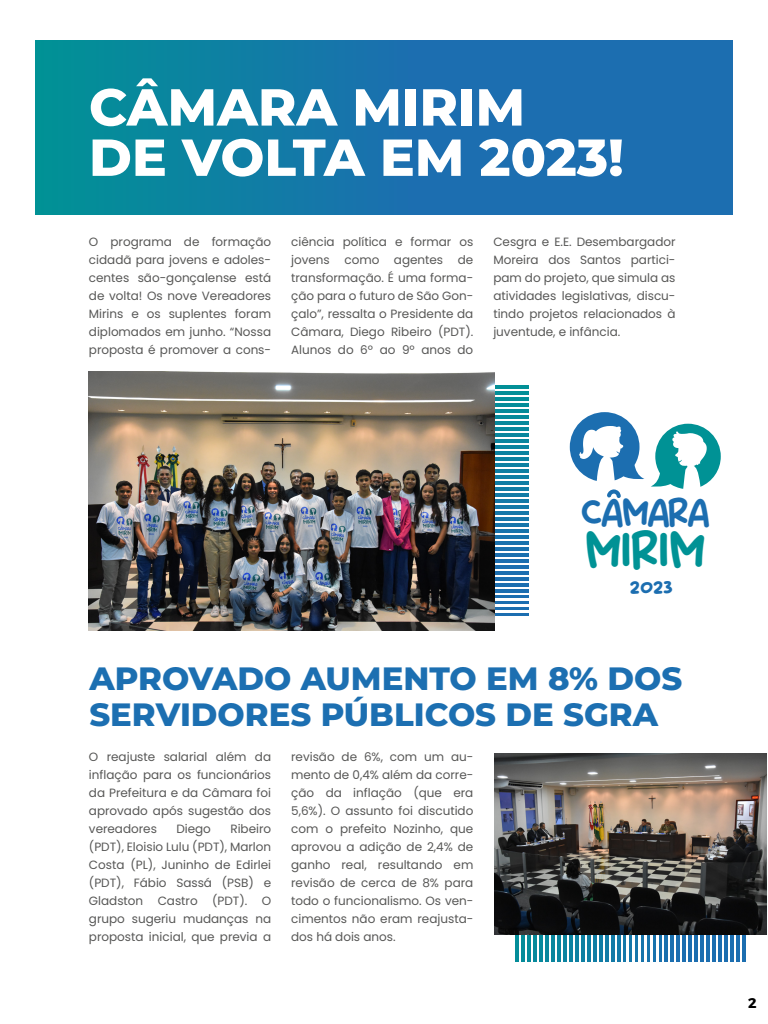
<style>
.page{position:relative;width:768px;height:1024px;background:#fff}
.page>*{position:absolute;margin:0;border:0;box-sizing:border-box;transform-origin:0 0}
.t1{font:800 52px/50.3px "Montserrat";color:#fff}
.t2{font:44.8px "Mabook";letter-spacing:.035em;color:#009295}
.t3{font:33.4px "Mabook";color:#1c6eb0}
.t4{font:800 32.3px/36px "Montserrat";color:#1c6fb1}
.t5{font:19.5px "Mabook";color:#1c6eb0}
.t6{font:700 14px "Montserrat";color:#000}
.t7{font:12px/18px "Poppins";color:#575756;text-align:justify}
</style>
<div class="page">
<div style="left:35px;top:41px;width:698px;height:173px;background:linear-gradient(to right,#068b9b,#2365b7)"></div>
<hr style="left:442px;top:386px;width:86px;height:3px;background:#028f97">
<hr style="left:442px;top:392px;width:86px;height:3px;background:#038e98">
<hr style="left:442px;top:398px;width:86px;height:3px;background:#048d99">
<hr style="left:442px;top:404px;width:86px;height:3px;background:#058c9a">
<hr style="left:442px;top:410px;width:86px;height:3px;background:#068b9a">
<hr style="left:442px;top:416px;width:86px;height:3px;background:#078a9b">
<hr style="left:442px;top:422px;width:86px;height:3px;background:#07899c">
<hr style="left:442px;top:428px;width:86px;height:3px;background:#08879d">
<hr style="left:442px;top:434px;width:86px;height:3px;background:#09869e">
<hr style="left:442px;top:440px;width:86px;height:3px;background:#0a859f">
<hr style="left:442px;top:446px;width:86px;height:3px;background:#0b84a0">
<hr style="left:442px;top:452px;width:86px;height:3px;background:#0c83a0">
<hr style="left:442px;top:458px;width:86px;height:3px;background:#0d82a1">
<hr style="left:442px;top:464px;width:86px;height:3px;background:#0e80a2">
<hr style="left:442px;top:470px;width:86px;height:2px;background:#0e7fa3">
<hr style="left:442px;top:476px;width:86px;height:2px;background:#0f7ea4">
<hr style="left:442px;top:482px;width:86px;height:2px;background:#107da5">
<hr style="left:442px;top:488px;width:86px;height:2px;background:#117ca5">
<hr style="left:442px;top:494px;width:86px;height:2px;background:#127ba6">
<hr style="left:442px;top:500px;width:86px;height:2px;background:#137aa7">
<hr style="left:442px;top:506px;width:86px;height:2px;background:#1478a8">
<hr style="left:442px;top:511px;width:86px;height:3px;background:#1577a9">
<hr style="left:442px;top:517px;width:86px;height:3px;background:#1676aa">
<hr style="left:442px;top:523px;width:86px;height:3px;background:#1775ab">
<hr style="left:442px;top:529px;width:86px;height:3px;background:#1774ac">
<hr style="left:442px;top:535px;width:86px;height:3px;background:#1873ac">
<hr style="left:442px;top:541px;width:86px;height:3px;background:#1972ad">
<hr style="left:442px;top:547px;width:86px;height:3px;background:#1a71ae">
<hr style="left:442px;top:553px;width:86px;height:3px;background:#1b6faf">
<hr style="left:442px;top:559px;width:86px;height:3px;background:#1c6eb0">
<hr style="left:442px;top:565px;width:86px;height:3px;background:#1c6eb0">
<hr style="left:442px;top:571px;width:86px;height:3px;background:#1c6eb0">
<hr style="left:442px;top:577px;width:86px;height:3px;background:#1c6eb0">
<hr style="left:442px;top:583px;width:86px;height:3px;background:#1c6eb0">
<hr style="left:442px;top:589px;width:86px;height:3px;background:#1c6eb0">
<hr style="left:442px;top:595px;width:86px;height:3px;background:#1c6eb0">
<hr style="left:442px;top:601px;width:86px;height:3px;background:#1c6eb0">
<hr style="left:442px;top:607px;width:86px;height:3px;background:#1c6eb0">
<hr style="left:442px;top:613px;width:86px;height:3px;background:#1c6eb0">
<hr style="left:516px;top:875px;width:2px;height:86px;background:#048d99">
<hr style="left:522px;top:875px;width:2px;height:86px;background:#058c9a">
<hr style="left:528px;top:875px;width:2px;height:86px;background:#068b9a">
<hr style="left:534px;top:875px;width:2px;height:86px;background:#07899b">
<hr style="left:539px;top:875px;width:3px;height:86px;background:#08889c">
<hr style="left:545px;top:875px;width:3px;height:86px;background:#08879d">
<hr style="left:551px;top:875px;width:3px;height:86px;background:#09869e">
<hr style="left:557px;top:875px;width:3px;height:86px;background:#0a859f">
<hr style="left:563px;top:875px;width:3px;height:86px;background:#0b84a0">
<hr style="left:569px;top:875px;width:3px;height:86px;background:#0c83a0">
<hr style="left:575px;top:875px;width:3px;height:86px;background:#0d82a1">
<hr style="left:581px;top:875px;width:3px;height:86px;background:#0e80a2">
<hr style="left:587px;top:875px;width:3px;height:86px;background:#0f7fa3">
<hr style="left:593px;top:875px;width:3px;height:86px;background:#0f7ea4">
<hr style="left:599px;top:875px;width:3px;height:86px;background:#107da5">
<hr style="left:605px;top:875px;width:3px;height:86px;background:#117ca6">
<hr style="left:611px;top:875px;width:3px;height:86px;background:#127aa6">
<hr style="left:617px;top:875px;width:3px;height:86px;background:#1379a7">
<hr style="left:623px;top:875px;width:3px;height:86px;background:#1478a8">
<hr style="left:629px;top:875px;width:3px;height:86px;background:#1577a9">
<hr style="left:635px;top:875px;width:3px;height:86px;background:#1676aa">
<hr style="left:641px;top:875px;width:3px;height:86px;background:#1775ab">
<hr style="left:647px;top:875px;width:3px;height:86px;background:#1874ac">
<hr style="left:653px;top:875px;width:3px;height:86px;background:#1873ad">
<hr style="left:659px;top:875px;width:3px;height:86px;background:#1971ae">
<hr style="left:665px;top:875px;width:3px;height:86px;background:#1a70ae">
<hr style="left:671px;top:875px;width:3px;height:86px;background:#1b6faf">
<hr style="left:677px;top:875px;width:3px;height:86px;background:#1c6eb0">
<hr style="left:683px;top:875px;width:3px;height:86px;background:#1c6eb0">
<hr style="left:689px;top:875px;width:3px;height:86px;background:#1c6eb0">
<hr style="left:695px;top:875px;width:3px;height:86px;background:#1c6eb0">
<hr style="left:701px;top:875px;width:3px;height:86px;background:#1c6eb0">
<hr style="left:707px;top:875px;width:3px;height:86px;background:#1c6eb0">
<hr style="left:713px;top:875px;width:3px;height:86px;background:#1c6eb0">
<hr style="left:719px;top:875px;width:3px;height:86px;background:#1c6eb0">
<hr style="left:725px;top:875px;width:3px;height:86px;background:#1c6eb0">
<hr style="left:731px;top:875px;width:3px;height:86px;background:#1c6eb0">
<hr style="left:737px;top:875px;width:3px;height:86px;background:#1c6eb0">
<hr style="left:743px;top:875px;width:3px;height:86px;background:#1c6eb0">
<img style="left:88px;top:372px;width:406px;height:258px">
<svg style="left:607px;top:489px;width:14px;height:9px"></svg>
<svg style="left:651px;top:424px;width:70px;height:65px"></svg>
<svg style="left:570px;top:412px;width:74px;height:69px"></svg>
<img style="left:494px;top:753px;width:273px;height:181px">
<h1 class="t1" style="left:89px;top:79px;width:536px">CÂMARA MIRIM<br>DE VOLTA EM 2023!</h1>
<p class="t7" style="left:89px;top:233px;width:184px">O programa de formação cidadã para jovens e adoles&shy;centes são-gonçalense está de volta! Os nove Vereadores Mirins e os suplentes foram diplomados em junho. “Nossa proposta é promover a cons-</p>
<p class="t7" style="left:291px;top:233px;width:184px">ciência política e formar os jovens como agentes de transformação. É uma forma&shy;ção para o futuro de São Gon&shy;çalo”, ressalta o Presidente da Câmara, Diego Ribeiro (PDT).<br>Alunos do 6º ao 9º anos do</p>
<p class="t7" style="left:493px;top:233px;width:184px">Cesgra e E.E. Desembargador Moreira dos Santos partici&shy;pam do projeto, que simula as atividades legislativas, discu&shy;tindo projetos relacionados à juventude, e infância.</p>
<h3 class="t3" style="left:582px;top:497px;width:129px">CAMARA</h3>
<h2 class="t2" style="left:586px;top:528px;width:119px">MIRIM</h2>
<h3 class="t5" style="left:630px;top:577px;width:44px">2023</h3>
<h3 class="t4" style="left:89px;top:659px;width:595px">APROVADO AUMENTO EM 8% DOS<br>SERVIDORES PÚBLICOS DE SGRA</h3>
<p class="t7" style="left:89px;top:748px;width:184px">O reajuste salarial além da inflação para os funcionários da Prefeitura e da Câmara foi aprovado após sugestão dos vereadores</p>
<p class="t7" style="left:89px;top:820px;width:184px;text-indent:141px">Ribeiro (PDT), Eloisio Lulu (PDT), Marlon Costa (PL), Juninho de Edirlei (PDT), Fábio Sassá (PSB) e Gladston Castro (PDT). O grupo sugeriu mudanças na proposta inicial, que previa a</p>
<p class="t7" style="left:176px;top:820px;width:36px">Diego</p>
<p class="t7" style="left:291px;top:748px;width:184px">revisão de 6%, com um au&shy;mento de 0,4% além da corre&shy;ção da inflação (que era 5,6%). O assunto foi discutido com o prefeito Nozinho, que aprovou a adição de 2,4% de ganho real, resultando em revisão de cerca de 8% para todo o funcionalismo. Os ven&shy;cimentos não eram reajusta&shy;dos há dois anos.</p>
<p class="t6" style="left:748px;top:992px;width:10px">2</p>
</div>
